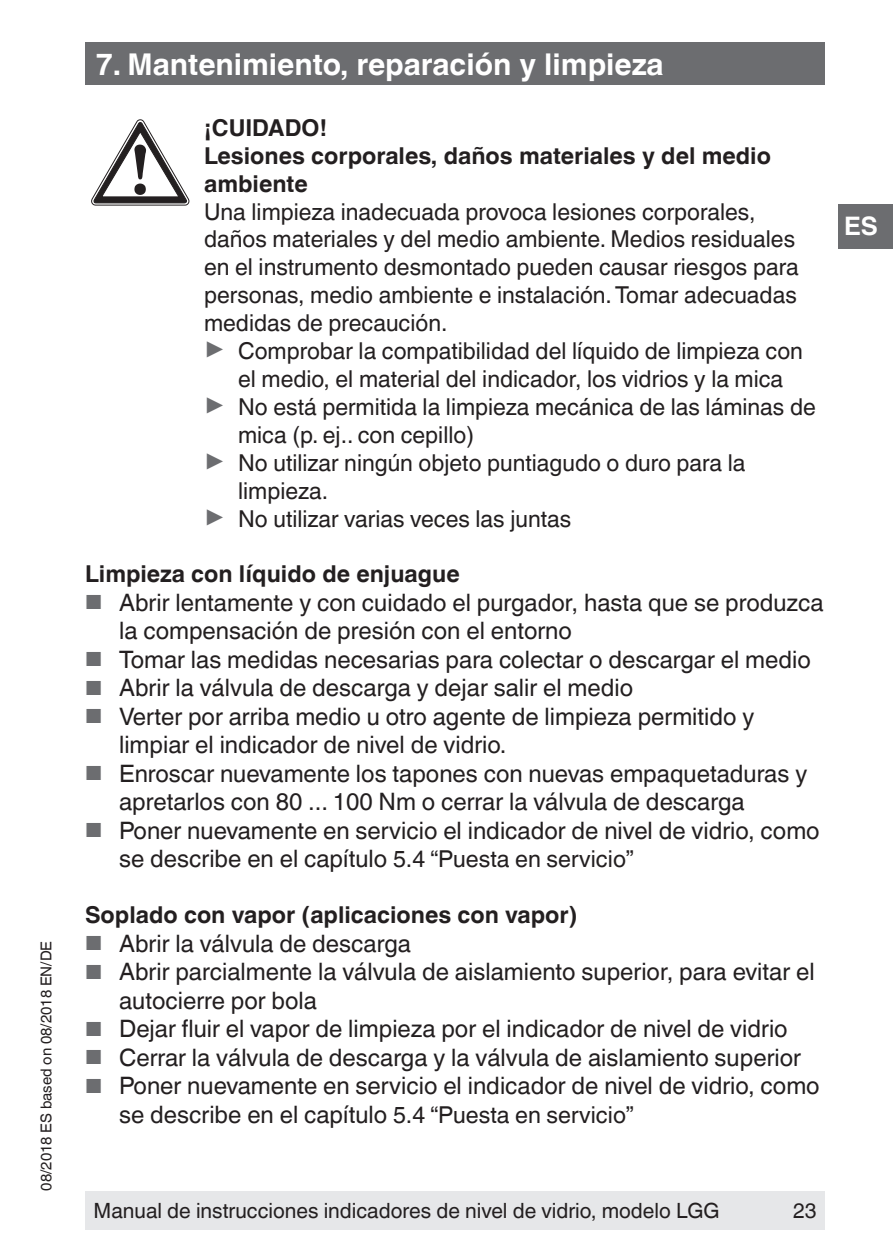
<style>
.page{position:relative;width:893px;height:1259px;background:#fff}
.page>*{position:absolute;margin:0;border:0;box-sizing:border-box;transform-origin:0 0}
.t1{font:700 30px "Helvetica World";color:#fff}
.t2{font:700 25.5px "Helvetica World";color:#fff}
.t3{font:24px/28.5px "Helvetica World";color:#231f20}
.t4{font:23.4px "Helvetica World";color:#231f20}
.t5{font:700 23.4px/27.9px "Helvetica World";color:#231f20}
.t6{font:21px "Helvetica World";color:#231f20}
.t7{font:15px "Helvetica World";color:#231f20}
.s1{font-size:26.4px;color:#6c6d70}
.s2{font-size:20.4px;color:#6c6d70}
.s3{font-size:23.4px}
</style>
<div class="page">
<div style="left:85px;top:1191px;width:740px;height:38px;background:#e6e7e9"></div>
<div style="left:838px;top:204px;width:55px;height:44px;background:#6c6d70"></div>
<div style="left:85px;top:43px;width:740px;height:42px;background:#6c6d70"></div>
<svg style="left:91px;top:120px;width:98px;height:85px"></svg>
<p class="t7" style="left:38px;top:1190px;width:251px;rotate:-90deg">08/2018 ES based on 08/2018 EN/DE</p>
<p class="t1" style="left:96px;top:47px;width:569px">7. Mantenimiento, reparación y limpieza</p>
<p class="t5" style="left:204px;top:114px;width:568px">¡CUIDADO!<br>Lesiones corporales, daños materiales y del medio ambiente</p>
<p class="t4" style="left:204px;top:198px;width:553px">Una limpieza inadecuada provoca lesiones corporales,</p>
<p class="t4" style="left:204px;top:226px;width:593px">daños materiales y del medio ambiente. Medios residuales</p>
<p class="t4" style="left:204px;top:253px;width:596px">en el instrumento desmontado pueden causar riesgos para</p>
<p class="t4" style="left:204px;top:281px;width:594px">personas, medio ambiente e instalación. Tomar adecuadas</p>
<p class="t4" style="left:204px;top:309px;width:245px">medidas de precaución.</p>
<p class="t4" style="left:204px;top:337px;width:600px"><span class="s1">▶</span> Comprobar la compatibilidad del líquido de limpieza con</p>
<p class="t4" style="left:238px;top:365px;width:547px">el medio, el material del indicador, los vidrios y la mica</p>
<p class="t4" style="left:204px;top:393px;width:613px"><span class="s1">▶</span> No está permitida la limpieza mecánica de las láminas de</p>
<p class="t4" style="left:238px;top:421px;width:237px">mica (p. ej.. con cepillo)</p>
<p class="t4" style="left:204px;top:449px;width:543px"><span class="s1">▶</span> No utilizar ningún objeto puntiagudo o duro para la</p>
<p class="t4" style="left:238px;top:477px;width:92px">limpieza.</p>
<p class="t4" style="left:204px;top:505px;width:369px"><span class="s1">▶</span> No utilizar varias veces las juntas</p>
<p class="t5" style="left:85px;top:560px;width:376px">Limpieza con líquido de enjuague</p>
<p class="t3" style="left:119px;top:588px;width:706px;text-indent:-34px"><span class="s2">■</span> Abrir lentamente y con cuidado el purgador, hasta que se produzca la compensación de presión con el entorno</p>
<p class="t3" style="left:85px;top:645px;width:727px"><span class="s2">■</span> Tomar las medidas necesarias para colectar o descargar el medio</p>
<p class="t3" style="left:85px;top:674px;width:550px"><span class="s2">■</span> Abrir la válvula de descarga y dejar salir el medio</p>
<p class="t3" style="left:119px;top:702px;width:637px;text-indent:-34px"><span class="s2">■</span> Verter por arriba medio u otro agente de limpieza permitido y limpiar el indicador de nivel de vidrio.</p>
<p class="t3" style="left:119px;top:759px;width:690px;text-indent:-34px"><span class="s2">■</span> Enroscar nuevamente los tapones con nuevas empaquetaduras y apretarlos con 80 ... 100 Nm o cerrar la válvula de descarga</p>
<p class="t3" style="left:119px;top:816px;width:702px;text-indent:-34px"><span class="s2">■</span> Poner nuevamente en servicio el indicador de nivel de vidrio, como se describe en el capítulo <span class="s3">5.4 “Puesta en servicio”</span></p>
<p class="t5" style="left:85px;top:901px;width:494px">Soplado con vapor (aplicaciones con vapor)</p>
<p class="t3" style="left:85px;top:929px;width:327px"><span class="s2">■</span> Abrir la válvula de descarga</p>
<p class="t3" style="left:119px;top:957px;width:697px;text-indent:-34px"><span class="s2">■</span> Abrir parcialmente la válvula de aislamiento superior, para evitar el autocierre por bola</p>
<p class="t3" style="left:85px;top:1014px;width:704px"><span class="s2">■</span> Dejar fluir el vapor de limpieza por el indicador de nivel de vidrio</p>
<p class="t3" style="left:85px;top:1043px;width:717px"><span class="s2">■</span> Cerrar la válvula de descarga y la válvula de aislamiento superior</p>
<p class="t3" style="left:119px;top:1071px;width:702px;text-indent:-34px"><span class="s2">■</span> Poner nuevamente en servicio el indicador de nivel de vidrio, como se describe en el capítulo <span class="s3">5.4 “Puesta en servicio”</span></p>
<p class="t2" style="left:844px;top:212px;width:35px">ES</p>
<p class="t6" style="left:94px;top:1198px;width:628px">Manual de instrucciones indicadores de nivel de vidrio, modelo LGG</p>
<p class="t6" style="left:793px;top:1198px;width:25px">23</p>
</div>
